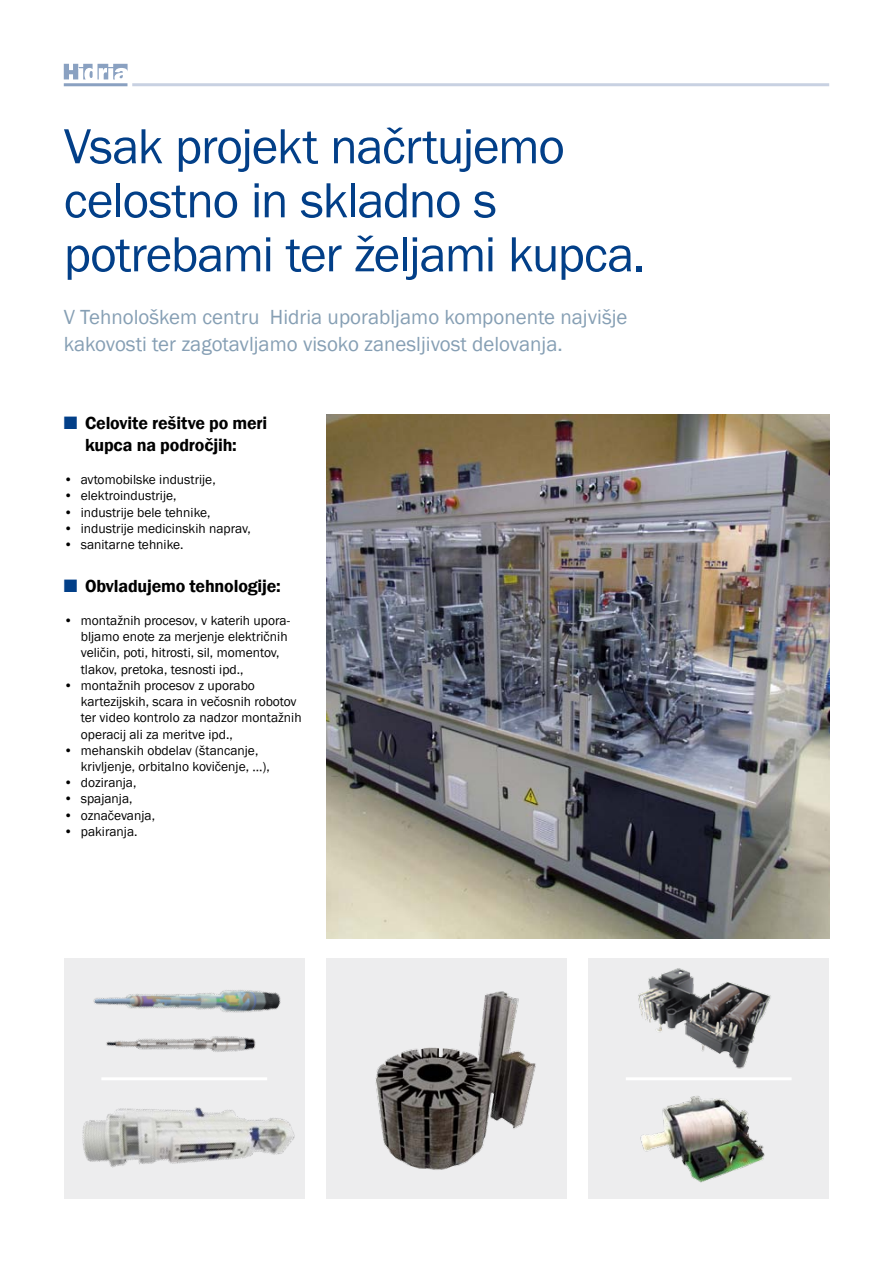
<style>
.page{position:relative;width:893px;height:1263px;background:#fff}
.page>*{position:absolute;margin:0;border:0;box-sizing:border-box;transform-origin:0 0}
.t1{font:51px/54px "Franklin Gothic";letter-spacing:-.025em;color:#023f88}
.t2{font:21px/27px "Franklin Gothic";color:#869fb4}
.t3{font:600 18px/21.6px "Franklin Gothic";letter-spacing:-.01em;color:#000;text-align:center}
.t4{font:13.5px/16.2px "Franklin Gothic";color:#000}
.s1{color:#023f88}
</style>
<div class="page">
<svg style="left:64px;top:64px;width:64px;height:22px"></svg>
<hr style="left:132px;top:83px;width:697px;height:3px;background:#c8d1e2">
<img style="left:326px;top:415px;width:503px;height:523px">
<div style="left:326px;top:958px;width:241px;height:241px;background:#ededee"></div>
<img style="left:375px;top:991px;width:161px;height:179px">
<div style="left:64px;top:958px;width:241px;height:241px;background:#ededee"></div>
<hr style="left:101px;top:1077px;width:166px;height:3px;background:#fff">
<div style="left:588px;top:958px;width:241px;height:241px;background:#ededee"></div>
<hr style="left:626px;top:1077px;width:166px;height:3px;background:#fff">
<img style="left:93px;top:990px;width:188px;height:62px">
<img style="left:82px;top:1107px;width:213px;height:61px">
<img style="left:640px;top:1096px;width:125px;height:87px">
<img style="left:638px;top:968px;width:133px;height:101px">
<h1 class="t1" style="left:64px;top:120px;width:583px">Vsak projekt načrtujemo celostno in skladno s potrebami ter željami kupca.</h1>
<h2 class="t2" style="left:64px;top:304px;width:565px">V Tehnološkem centru Hidria uporabljamo komponente najvišje kakovosti ter zagotavljamo visoko zanesljivost delovanja.</h2>
<h3 class="t3" style="left:64px;top:413px;width:205px"><span class="s1">■</span> Celovite rešitve po meri kupca na področjih:</h3>
<p class="t4" style="left:64px;top:472px;width:153px">• avtomobilske industrije,</p>
<p class="t4" style="left:64px;top:488px;width:114px">• elektroindustrije,</p>
<p class="t4" style="left:64px;top:504px;width:148px">• industrije bele tehnike,</p>
<p class="t4" style="left:64px;top:520px;width:189px">• industrije medicinskih naprav,</p>
<p class="t4" style="left:64px;top:537px;width:121px">• sanitarne tehnike.</p>
<h3 class="t3" style="left:64px;top:575px;width:218px"><span class="s1">■</span> Obvladujemo tehnologije:</h3>
<p class="t4" style="left:81px;top:613px;width:211px;text-indent:-17px">• montažnih procesov, v katerih upora&shy;bljamo enote za merjenje električnih veličin, poti, hitrosti, sil, momentov, tlakov, pretoka, tesnosti ipd.,</p>
<p class="t4" style="left:81px;top:678px;width:222px;text-indent:-17px">• montažnih procesov z uporabo kartezijskih, scara in večosnih robotov ter video kontrolo za nadzor montažnih operacij ali za meritve ipd.,</p>
<p class="t4" style="left:81px;top:742px;width:191px;text-indent:-17px">• mehanskih obdelav (štancanje, krivljenje, orbitalno kovičenje, …),</p>
<p class="t4" style="left:64px;top:775px;width:74px">• doziranja,</p>
<p class="t4" style="left:64px;top:791px;width:70px">• spajanja,</p>
<p class="t4" style="left:64px;top:807px;width:93px">• označevanja,</p>
<p class="t4" style="left:64px;top:823px;width:75px">• pakiranja.</p>
</div>
